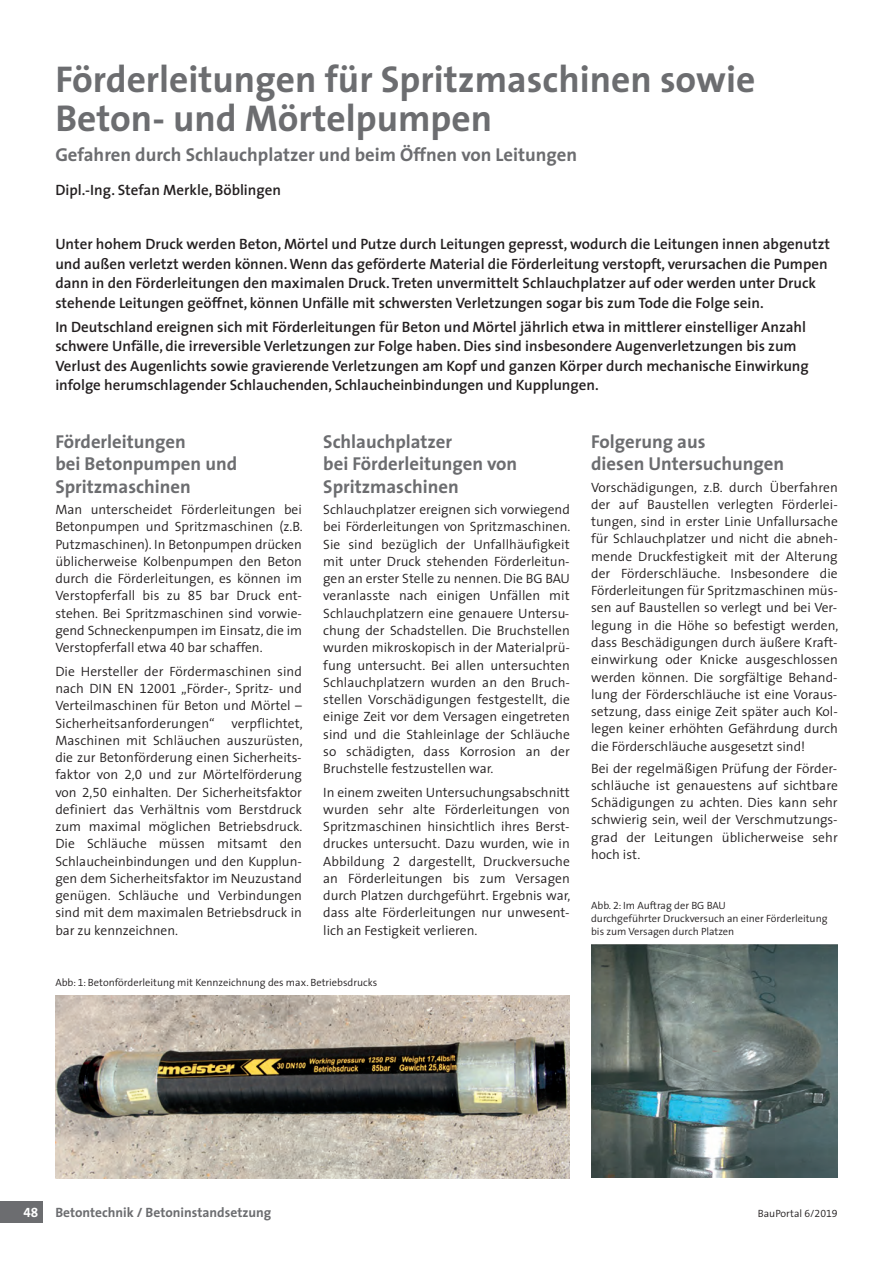
<style>
.page{position:relative;width:893px;height:1263px;background:#fff}
.page>*{position:absolute;margin:0;border:0;box-sizing:border-box;transform-origin:0 0}
.t1{font:700 37.5px/39px "BG Thesis";color:#6c6d70}
.t2{font:700 18.75px/22.5px "BG Thesis";color:#6c6d70}
.t3{font:600 15px/19.5px "BG Thesis";color:#231f20}
.t4{font:300 13.5px/17.2px "BG Thesis";color:#231f20;text-align:justify}
.t5{font:700 13.5px "BG Thesis";color:#6c6d70}
.t6{font:700 13.5px "BG Thesis";color:#fff}
.t7{font:300 10.5px/12.8px "BG Thesis";color:#231f20}
</style>
<div class="page">
<div style="left:0;top:1201px;width:43px;height:21px;background:#6c6d70"></div>
<img style="left:591px;top:944px;width:247px;height:234px">
<img style="left:55px;top:995px;width:515px;height:183px">
<h1 class="t1" style="left:55px;top:63px;width:701px">Förderleitungen für Spritzmaschinen sowie<br>Beton- und Mörtelpumpen</h1>
<h2 class="t2" style="left:55px;top:145px;width:523px">Gefahren durch Schlauchplatzer und beim Öffnen von Leitungen</h2>
<p class="t3" style="left:55px;top:182px;width:227px">Dipl.-Ing. Stefan Merkle, Böblingen</p>
<p class="t3" style="left:55px;top:236px;width:776px">Unter hohem Druck werden Beton, Mörtel und Putze durch Leitungen gepresst, wodurch die Leitungen innen abgenutzt und außen verletzt werden können. Wenn das geförderte Material die Förderleitung verstopft, verursachen die Pumpen dann in den Förderleitungen den maximalen Druck. Treten unvermittelt Schlauchplatzer auf oder werden unter Druck stehende Leitungen geöffnet, können Unfälle mit schwersten Verletzungen sogar bis zum Tode die Folge sein.</p>
<p class="t3" style="left:55px;top:318px;width:755px">In Deutschland ereignen sich mit Förderleitungen für Beton und Mörtel jährlich etwa in mittlerer einstelliger Anzahl schwere Unfälle, die irreversible Verletzungen zur Folge haben. Dies sind insbesondere Augenverletzungen bis zum Verlust des Augenlichts sowie gravierende Verletzungen am Kopf und ganzen Körper durch mechanische Einwirkung infolge herumschlagender Schlauchenden, Schlaucheinbindungen und Kupplungen.</p>
<h2 class="t2" style="left:55px;top:432px;width:183px">Förderleitungen<br>bei Betonpumpen und<br>Spritzmaschinen</h2>
<p class="t4" style="left:55px;top:503px;width:249px">Man unterscheidet Förderleitungen bei Betonpumpen und Spritzmaschinen (z.B.<br>Putzmaschinen). In Betonpumpen drücken üblicherweise Kolbenpumpen den Beton durch die Förderleitungen, es können im Verstopferfall bis zu 85 bar Druck ent&shy;stehen. Bei Spritzmaschinen sind vorwie&shy;gend Schneckenpumpen im Einsatz, die im Verstopferfall etwa 40 bar schaffen.</p>
<p class="t4" style="left:55px;top:664px;width:249px">Die Hersteller der Fördermaschinen sind nach DIN EN 12001 „Förder-, Spritz- und Verteilmaschinen für Beton und Mörtel – Sicherheitsanforderungen“ verpflichtet, Maschinen mit Schläuchen auszurüsten, die zur Betonförderung einen Sicherheits&shy;faktor von 2,0 und zur Mörtelförderung von 2,50 einhalten. Der Sicherheitsfaktor definiert das Verhältnis vom Berstdruck zum maximal möglichen Betriebsdruck.<br>Die Schläuche müssen mitsamt den Schlaucheinbindungen und den Kupplun&shy;gen dem Sicherheitsfaktor im Neuzustand genügen. Schläuche und Verbindungen sind mit dem maximalen Betriebsdruck in bar zu kennzeichnen.</p>
<h2 class="t2" style="left:323px;top:432px;width:195px">Schlauchplatzer<br>bei Förderleitungen von<br>Spritzmaschinen</h2>
<p class="t4" style="left:323px;top:503px;width:249px">Schlauchplatzer ereignen sich vorwiegend bei Förderleitungen von Spritzmaschinen.<br>Sie sind bezüglich der Unfallhäufigkeit mit unter Druck stehenden Förderleitun&shy;gen an erster Stelle zu nennen. Die BG BAU veranlasste nach einigen Unfällen mit Schlauchplatzern eine genauere Untersu&shy;chung der Schadstellen. Die Bruchstellen wurden mikroskopisch in der Materialprü&shy;fung untersucht. Bei allen untersuchten Schlauchplatzern wurden an den Bruch&shy;stellen Vorschädigungen festgestellt, die einige Zeit vor dem Versagen eingetreten sind und die Stahleinlage der Schläuche so schädigten, dass Korrosion an der Bruchstelle festzustellen war.</p>
<p class="t4" style="left:323px;top:785px;width:249px">In einem zweiten Untersuchungsabschnitt wurden sehr alte Förderleitungen von Spritzmaschinen hinsichtlich ihres Berst&shy;druckes untersucht. Dazu wurden, wie in Abbildung 2 dargestellt, Druckversuche an Förderleitungen bis zum Versagen durch Platzen durchgeführt. Ergebnis war, dass alte Förderleitungen nur unwesent&shy;lich an Festigkeit verlieren.</p>
<p class="t7" style="left:55px;top:977px;width:323px">Abb: 1: Betonförderleitung mit Kennzeichnung des max. Betriebsdrucks</p>
<h2 class="t2" style="left:591px;top:432px;width:195px">Folgerung aus<br>diesen Untersuchungen</h2>
<p class="t4" style="left:591px;top:480px;width:249px">Vorschädigungen, z.B. durch Überfahren der auf Baustellen verlegten Förderlei&shy;tungen, sind in erster Linie Unfallursache für Schlauchplatzer und nicht die abneh&shy;mende Druckfestigkeit mit der Alterung der Förderschläuche. Insbesondere die Förderleitungen für Spritzmaschinen müs&shy;sen auf Baustellen so verlegt und bei Ver&shy;legung in die Höhe so befestigt werden, dass Beschädigungen durch äußere Kraft&shy;einwirkung oder Knicke ausgeschlossen werden können. Die sorgfältige Behand&shy;lung der Förderschläuche ist eine Voraus&shy;setzung, dass einige Zeit später auch Kol&shy;legen keiner erhöhten Gefährdung durch die Förderschläuche ausgesetzt sind!</p>
<p class="t4" style="left:591px;top:761px;width:248px">Bei der regelmäßigen Prüfung der Förder&shy;schläuche ist genauestens auf sichtbare Schädigungen zu achten. Dies kann sehr schwierig sein, weil der Verschmutzungs&shy;grad der Leitungen üblicherweise sehr hoch ist.</p>
<p class="t7" style="left:591px;top:901px;width:238px">Abb. 2: Im Auftrag der BG BAU<br>durchgeführter Druckversuch an einer Förderleitung bis zum Versagen durch Platzen</p>
<p class="t6" style="left:23px;top:1206px;width:16px">48</p>
<p class="t5" style="left:55px;top:1206px;width:218px">Betontechnik / Betoninstandsetzung</p>
<p class="t7" style="left:758px;top:1208px;width:81px">BauPortal 6/2019</p>
</div>
